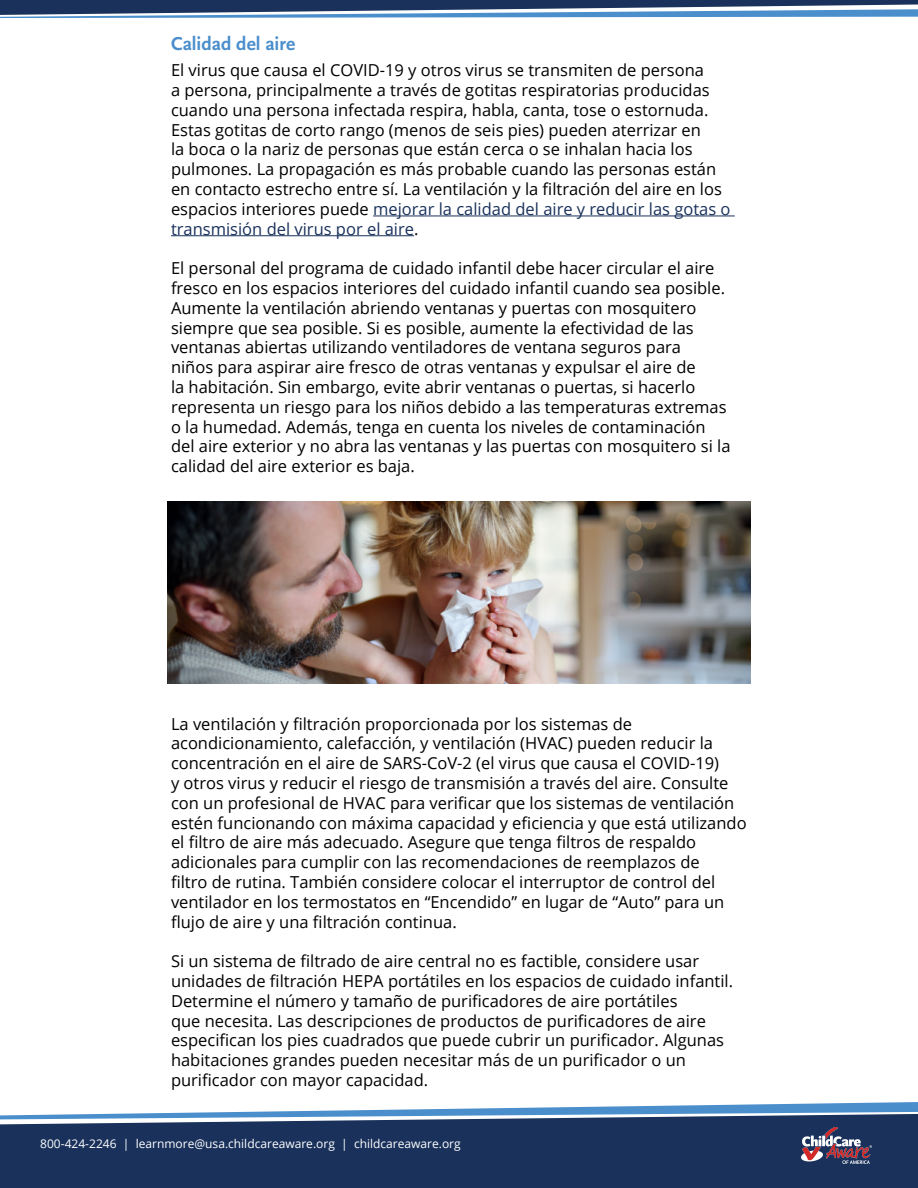
<style>
.page{position:relative;width:918px;height:1188px;background:#fff}
.page>*{position:absolute;margin:0;border:0;box-sizing:border-box;transform-origin:0 0}
.t1{font:700 19.5px "Scala Sans Pro";color:#4a8ecc}
.t2{font:16.5px/19.8px "Open Sans";color:#000}
.t3{font:12px "Open Sans";color:#fff}
.s1{color:#19315b}
</style>
<div class="page">
<svg style="left:0;top:0;width:918px;height:18px"></svg>
<svg style="left:309px;top:1102px;width:609px;height:9px"></svg>
<svg style="left:0;top:1112px;width:918px;height:76px;background:#274068"></svg>
<hr style="left:373px;top:216px;width:362px;height:1px;background:#19315b">
<hr style="left:171px;top:235px;width:243px;height:1px;background:#19315b">
<img style="left:167px;top:502px;width:584px;height:182px">
<img style="left:802px;top:1128px;width:70px;height:35px">
<p class="t1" style="left:171px;top:33px;width:126px">Calidad del aire</p>
<p class="t2" style="left:171px;top:60px;width:561px">El virus que causa el COVID-19 y otros virus se transmiten de persona<br>a persona, principalmente a través de gotitas respiratorias producidas cuando una persona infectada respira, habla, canta, tose o estornuda.<br>Estas gotitas de corto rango (menos de seis pies) pueden aterrizar en<br>la boca o la nariz de personas que están cerca o se inhalan hacia los pulmones. La propagación es más probable cuando las personas están en contacto estrecho entre sí. La ventilación y la filtración del aire en los espacios interiores puede <span class="s1">mejorar la calidad del aire y reducir las gotas o transmisión del virus por el aire</span>.</p>
<p class="t2" style="left:171px;top:258px;width:561px">El personal del programa de cuidado infantil debe hacer circular el aire fresco en los espacios interiores del cuidado infantil cuando sea posible.<br>Aumente la ventilación abriendo ventanas y puertas con mosquitero siempre que sea posible. Si es posible, aumente la efectividad de las ventanas abiertas utilizando ventiladores de ventana seguros para<br>niños para aspirar aire fresco de otras ventanas y expulsar el aire de<br>la habitación. Sin embargo, evite abrir ventanas o puertas, si hacerlo representa un riesgo para los niños debido a las temperaturas extremas o la humedad. Además, tenga en cuenta los niveles de contaminación del aire exterior y no abra las ventanas y las puertas con mosquitero si la calidad del aire exterior es baja.</p>
<p class="t2" style="left:171px;top:713px;width:577px">La ventilación y filtración proporcionada por los sistemas de acondicionamiento, calefacción, y ventilación (HVAC) pueden reducir la concentración en el aire de SARS-CoV-2 (el virus que causa el COVID-19)<br>y otros virus y reducir el riesgo de transmisión a través del aire. Consulte con un profesional de HVAC para verificar que los sistemas de ventilación estén funcionando con máxima capacidad y eficiencia y que está utilizando el filtro de aire más adecuado. Asegure que tenga filtros de respaldo adicionales para cumplir con las recomendaciones de reemplazos de<br>filtro de rutina. También considere colocar el interruptor de control del ventilador en los termostatos en “Encendido” en lugar de “Auto” para un flujo de aire y una filtración continua.</p>
<p class="t2" style="left:171px;top:951px;width:564px">Si un sistema de filtrado de aire central no es factible, considere usar unidades de filtración HEPA portátiles en los espacios de cuidado infantil.<br>Determine el número y tamaño de purificadores de aire portátiles<br>que necesita. Las descripciones de productos de purificadores de aire especifican los pies cuadrados que puede cubrir un purificador. Algunas habitaciones grandes pueden necesitar más de un purificador o un purificador con mayor capacidad.</p>
<p class="t3" style="left:40px;top:1135px;width:422px">800-424-2246 | learnmore@usa.childcareaware.org | childcareaware.org</p>
</div>
